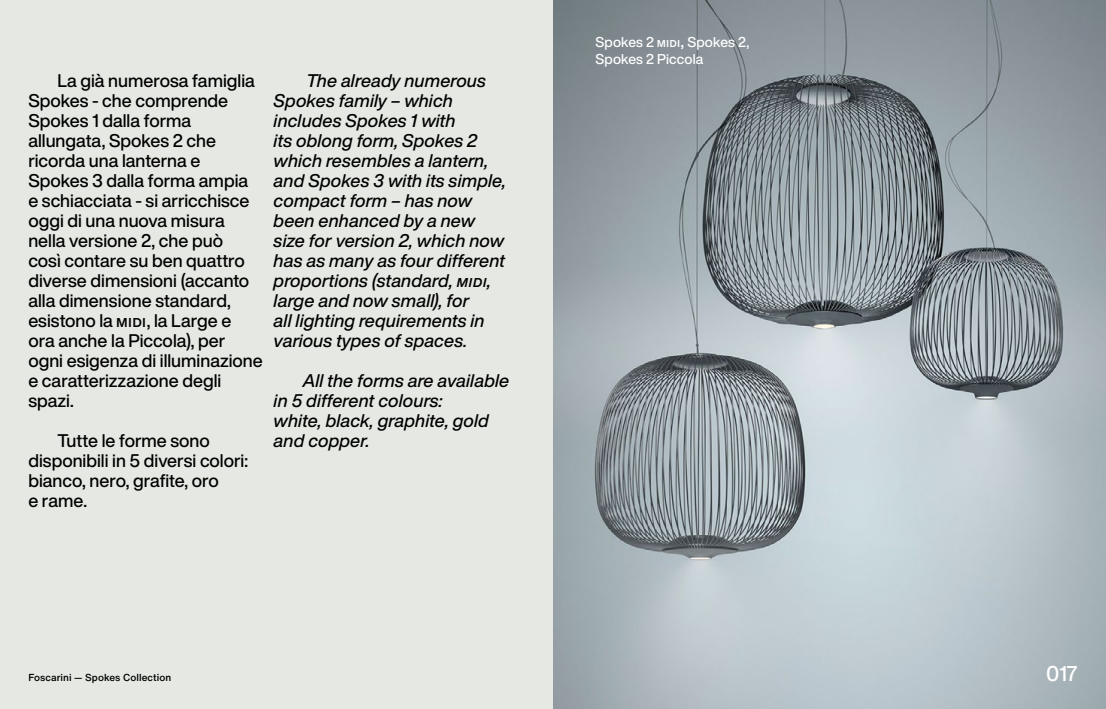
<style>
.page{position:relative;width:1106px;height:709px;background:#fff}
.page>*{position:absolute;margin:0;border:0;box-sizing:border-box;transform-origin:0 0}
.t1{font:500 21px "Helvetica Now Display";color:#fff}
.t2{font:500 18px/20px "Helvetica Now Display";color:#000}
.t3{font:italic 500 18px/20px "Helvetica Now Display";letter-spacing:.01em;color:#000}
.t4{font:500 14px/17px "Helvetica Now Display";letter-spacing:.01em;color:#fff}
.t5{font:500 10px "Helvetica Now Text";letter-spacing:.005em;color:#000}
.s1{font-weight:700;font-size:12.6px}
.s2{font-weight:700;font-size:9.8px}
.s3{font-weight:700}
</style>
<div class="page">
<div style="left:0;top:0;width:553px;height:709px;background:#e6e9e3"></div>
<img style="left:553px;top:0;width:553px;height:709px">
<p class="t2" style="left:28px;top:70px;width:236px;text-indent:29px">La già numerosa famiglia<br>Spokes - che comprende<br>Spokes 1 dalla forma allungata, Spokes 2 che ricorda una lanterna e<br>Spokes 3 dalla forma ampia<br>e schiacciata - si arricchisce oggi di una nuova misura nella versione 2, che può<br>così contare su ben quattro diverse dimensioni (accanto alla dimensione standard, esistono la <span class="s1">midi</span>, la Large e<br>ora anche la Piccola), per ogni esigenza di illuminazione e caratterizzazione degli spazi.</p>
<p class="t2" style="left:28px;top:430px;width:221px;text-indent:29px">Tutte le forme sono disponibili in 5 diversi colori: bianco, nero, grafite, oro<br>e rame.</p>
<p class="t3" style="left:274px;top:70px;width:234px;text-indent:33px">The already numerous<br>Spokes family – which includes Spokes 1 with<br>its oblong form, Spokes 2 which resembles a lantern, and Spokes 3 with its simple, compact form – has now been enhanced by a new size for version 2, which now has as many as four different proportions (standard, <span class="s1">midi</span>, large and now small), for<br>all lighting requirements in various types of spaces.</p>
<p class="t3" style="left:274px;top:370px;width:237px;text-indent:29px">All the forms are available in 5 different colours:<br>white, black, graphite, gold and copper.</p>
<p class="t4" style="left:595px;top:34px;width:155px">Spokes 2 <span class="s2">midi</span><span class="s3">,</span> Spokes 2,<br>Spokes 2 Piccola</p>
<p class="t5" style="left:28px;top:669px;width:144px">Foscarini — Spokes Collection</p>
<p class="t1" style="left:1046px;top:658px;width:33px">017</p>
</div>
